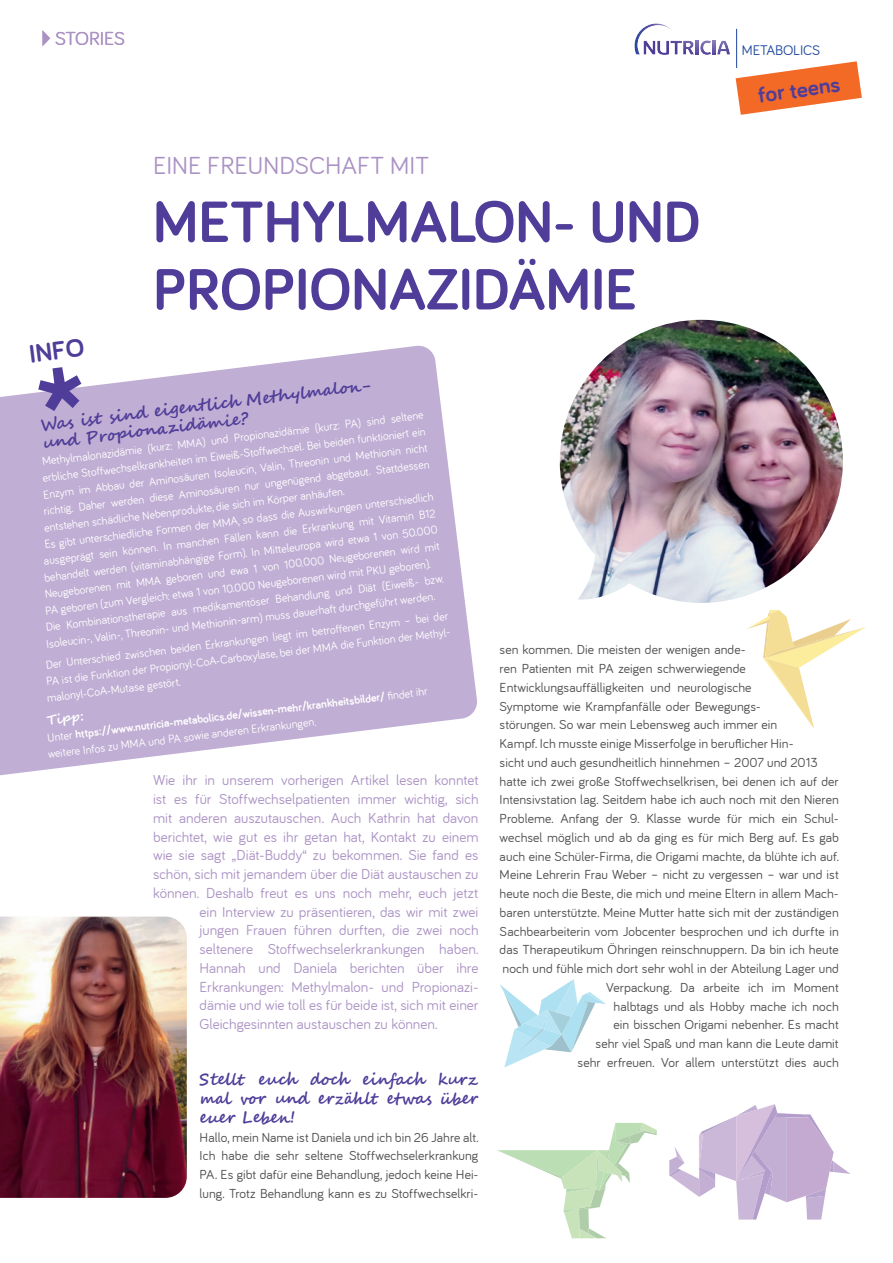
<style>
.page{position:relative;width:893px;height:1263px;background:#fff}
.page>*{position:absolute;margin:0;border:0;box-sizing:border-box;transform-origin:0 0}
.t1{font:700 60px/67.5px "Bariol";color:#4f3d99}
.t2{font:700 26.55px "Bariol";color:#4f3d99}
.t3{font:25.5px "Bariol";color:#ab92c4}
.t4{font:700 23.4px "Bariol";color:#4f3d99}
.t5{font:19.5px "Bariol";color:#ab92c4}
.t6{font:700 16.5px/18.8px "Segoe Script";color:#4f3d99;text-align:justify;scale:.95 1}
.t7{font:700 16.5px/18px "Segoe Script";color:#4f3d99}
.t8{font:15px "Bariol";color:#ab92c4}
.t9{font:14.4px "Bariol";letter-spacing:-.015em;color:#1f489e}
.t10{font:13.5px/18.8px "Bariol";letter-spacing:.005em;color:#4b4c4d;text-align:justify}
.t11{font:700 13.5px "Segoe Script";color:#fff}
.t12{font:12px/16.5px "Bariol";color:#fff}
.t13{font:700 12px/16.5px "Bariol";color:#fff}
.s1{font-weight:400}
</style>
<div class="page">
<img style="left:560px;top:320px;width:283px;height:283px">
<svg style="left:0;top:346px;width:477px;height:430px;fill:#c0aed4"></svg>
<svg style="left:38px;top:367px;width:43px;height:44px"></svg>
<img style="left:0;top:917px;width:187px;height:281px">
<svg style="left:500px;top:979px;width:106px;height:88px"></svg>
<svg style="left:669px;top:1104px;width:181px;height:115px"></svg>
<svg style="left:497px;top:1123px;width:160px;height:115px"></svg>
<svg style="left:747px;top:610px;width:119px;height:119px"></svg>
<svg style="left:736px;top:61px;width:126px;height:54px"></svg>
<img style="left:677px;top:41px;width:17px;height:14px">
<img style="left:696px;top:40px;width:34px;height:15px">
<img style="left:634px;top:23px;width:43px;height:32px">
<hr style="left:736px;top:29px;width:1px;height:39px;background:#1f489e">
<svg style="left:43px;top:31px;width:7px;height:15px"></svg>
<h3 class="t5" style="left:55px;top:25px;width:72px">STORIES</h3>
<h2 class="t2" style="left:27px;top:336px;width:57px;rotate:-7deg">INFO</h2>
<h3 class="t3" style="left:153px;top:149px;width:277px">EINE FREUNDSCHAFT MIT</h3>
<h1 class="t1" style="left:153px;top:186px;width:549px">METHYLMALON- UND<br>PROPIONAZIDÄMIE</h1>
<p class="t9" style="left:742px;top:40px;width:80px">METABOLICS</p>
<h3 class="t4" style="left:756px;top:79px;width:84px;rotate:-8deg">for teens</h3>
<p class="t7" style="left:40px;top:417px;width:333px;rotate:-7deg">Was ist sind eigentlich Methylmalon&shy;und Propionazidämie?</p>
<p class="t12" style="left:41px;top:453px;width:386px;rotate:-7deg">Methylmalonazidämie (kurz: MMA) und Propionazidämie (kurz: PA) sind seltene</p>
<p class="t12" style="left:42px;top:469px;width:387px;rotate:-7deg">erbliche Stoffwechselkrankheiten im Eiweiß-Stoffwechsel. Bei beiden funktioniert ein</p>
<p class="t12" style="left:42px;top:486px;width:389px;rotate:-7deg">Enzym im Abbau der Aminosäuren Isoleucin, Valin, Threonin und Methionin nicht</p>
<p class="t12" style="left:43px;top:502px;width:390px;rotate:-7deg">richtig. Daher werden diese Aminosäuren nur ungenügend abgebaut. Stattdessen</p>
<p class="t12" style="left:43px;top:519px;width:304px;rotate:-7deg">entstehen schädliche Nebenprodukte, die sich im Körper anhäufen.</p>
<p class="t12" style="left:44px;top:536px;width:393px;rotate:-7deg">Es gibt unterschiedliche Formen der MMA, so dass die Auswirkungen unterschiedlich</p>
<p class="t12" style="left:43px;top:552px;width:396px;rotate:-7deg">ausgeprägt sein können. In manchen Fällen kann die Erkrankung mit Vitamin B12</p>
<p class="t12" style="left:43px;top:569px;width:398px;rotate:-7deg">behandelt werden (vitaminabhängige Form). In Mitteleuropa wird etwa 1 von 50.000</p>
<p class="t12" style="left:44px;top:585px;width:399px;rotate:-7deg">Neugeborenen mit MMA geboren und ewa 1 von 100.000 Neugeborenen wird mit</p>
<p class="t12" style="left:44px;top:602px;width:390px;rotate:-7deg">PA geboren (zum Vergleich: etwa 1 von 10.000 Neugeborenen wird mit PKU geboren).</p>
<p class="t12" style="left:45px;top:619px;width:402px;rotate:-7deg">Die Kombinationstherapie aus medikamentöser Behandlung und Diät (Eiweiß- bzw.</p>
<p class="t12" style="left:45px;top:635px;width:393px;rotate:-7deg">Isoleucin-, Valin-, Threonin- und Methionin-arm) muss dauerhaft durchgeführt werden.</p>
<p class="t12" style="left:42px;top:656px;width:411px;rotate:-7deg">Der Unterschied zwischen beiden Erkrankungen liegt im betroffenen Enzym – bei der<br>PA ist die Funktion der Propionyl-CoA-Carboxylase, bei der MMA die Funktion der Methyl&shy;malonyl-CoA-Mutase gestört.</p>
<p class="t11" style="left:46px;top:710px;width:39px;rotate:-7deg">Tipp:</p>
<p class="t13" style="left:45px;top:729px;width:386px;rotate:-7deg"><span class="s1">Unter</span> https://www.nutricia-metabolics.de/wissen-mehr/krankheitsbilder/ <span class="s1">findet ihr weitere Infos zu MMA und PA sowie anderen Erkrankungen.</span></p>
<p class="t8" style="left:153px;top:770px;width:327px">Wie ihr in unserem vorherigen Artikel lesen konntet</p>
<p class="t8" style="left:153px;top:789px;width:327px">ist es für Stoffwechselpatienten immer wichtig, sich</p>
<p class="t8" style="left:153px;top:808px;width:327px">mit anderen auszutauschen. Auch Kathrin hat davon</p>
<p class="t8" style="left:153px;top:826px;width:327px">berichtet, wie gut es ihr getan hat, Kontakt zu einem</p>
<p class="t8" style="left:153px;top:845px;width:327px">wie sie sagt „Diät-Buddy“ zu bekommen. Sie fand es</p>
<p class="t8" style="left:153px;top:864px;width:327px">schön, sich mit jemandem über die Diät austauschen zu</p>
<p class="t8" style="left:153px;top:883px;width:327px">können. Deshalb freut es uns noch mehr, euch jetzt</p>
<p class="t8" style="left:200px;top:901px;width:280px">ein Interview zu präsentieren, das wir mit zwei</p>
<p class="t8" style="left:200px;top:920px;width:280px">jungen Frauen führen durften, die zwei noch</p>
<p class="t8" style="left:200px;top:939px;width:280px">seltenere Stoffwechselerkrankungen haben.</p>
<p class="t8" style="left:200px;top:958px;width:280px">Hannah und Daniela berichten über ihre</p>
<p class="t8" style="left:200px;top:976px;width:280px">Erkrankungen: Methylmalon- und Propionazi-</p>
<p class="t8" style="left:200px;top:995px;width:280px">dämie und wie toll es für beide ist, sich mit einer</p>
<p class="t8" style="left:200px;top:1014px;width:239px">Gleichgesinnten austauschen zu können.</p>
<p class="t6" style="left:200px;top:1071px;width:295px">Stellt euch doch einfach kurz mal vor und erzählt etwas über euer Leben!</p>
<p class="t10" style="left:200px;top:1127px;width:280px">Hallo, mein Name ist Daniela und ich bin 26 Jahre alt.<br>Ich habe die sehr seltene Stoffwechselerkrankung PA. Es gibt dafür eine Behandlung, jedoch keine Hei&shy;lung. Trotz Behandlung kann es zu Stoffwechselkri-</p>
<p class="t10" style="left:500px;top:640px;width:248px">sen kommen. Die meisten der wenigen ande-</p>
<p class="t10" style="left:500px;top:659px;width:248px">ren Patienten mit PA zeigen schwerwiegende</p>
<p class="t10" style="left:500px;top:677px;width:253px">Entwicklungsauffälligkeiten und neurologische</p>
<p class="t10" style="left:500px;top:696px;width:263px">Symptome wie Krampfanfälle oder Bewegungs-</p>
<p class="t10" style="left:500px;top:715px;width:279px">störungen. So war mein Lebensweg auch immer ein</p>
<p class="t10" style="left:500px;top:734px;width:296px">Kampf. Ich musste einige Misserfolge in beruflicher Hin-</p>
<p class="t10" style="left:500px;top:752px;width:320px">sicht und auch gesundheitlich hinnehmen – 2007 und 2013</p>
<p class="t10" style="left:500px;top:771px;width:341px">hatte ich zwei große Stoffwechselkrisen, bei denen ich auf der</p>
<p class="t10" style="left:500px;top:790px;width:341px">Intensivstation lag. Seitdem habe ich auch noch mit den Nieren</p>
<p class="t10" style="left:500px;top:809px;width:341px">Probleme. Anfang der 9. Klasse wurde für mich ein Schul-</p>
<p class="t10" style="left:500px;top:827px;width:341px">wechsel möglich und ab da ging es für mich Berg auf. Es gab</p>
<p class="t10" style="left:500px;top:846px;width:341px">auch eine Schüler-Firma, die Origami machte, da blühte ich auf.</p>
<p class="t10" style="left:500px;top:865px;width:341px">Meine Lehrerin Frau Weber – nicht zu vergessen – war und ist</p>
<p class="t10" style="left:500px;top:884px;width:341px">heute noch die Beste, die mich und meine Eltern in allem Mach-</p>
<p class="t10" style="left:500px;top:902px;width:341px">baren unterstützte. Meine Mutter hatte sich mit der zuständigen</p>
<p class="t10" style="left:500px;top:921px;width:341px">Sachbearbeiterin vom Jobcenter besprochen und ich durfte in</p>
<p class="t10" style="left:500px;top:940px;width:341px">das Therapeutikum Öhringen reinschnuppern. Da bin ich heute</p>
<p class="t10" style="left:503px;top:959px;width:338px">noch und fühle mich dort sehr wohl in der Abteilung Lager und</p>
<p class="t10" style="left:606px;top:977px;width:234px">Verpackung. Da arbeite ich im Moment</p>
<p class="t10" style="left:614px;top:996px;width:227px">halbtags und als Hobby mache ich noch</p>
<p class="t10" style="left:614px;top:1015px;width:227px">ein bisschen Origami nebenher. Es macht</p>
<p class="t10" style="left:596px;top:1034px;width:245px">sehr viel Spaß und man kann die Leute damit</p>
<p class="t10" style="left:578px;top:1052px;width:263px">sehr erfreuen. Vor allem unterstützt dies auch</p>
</div>
